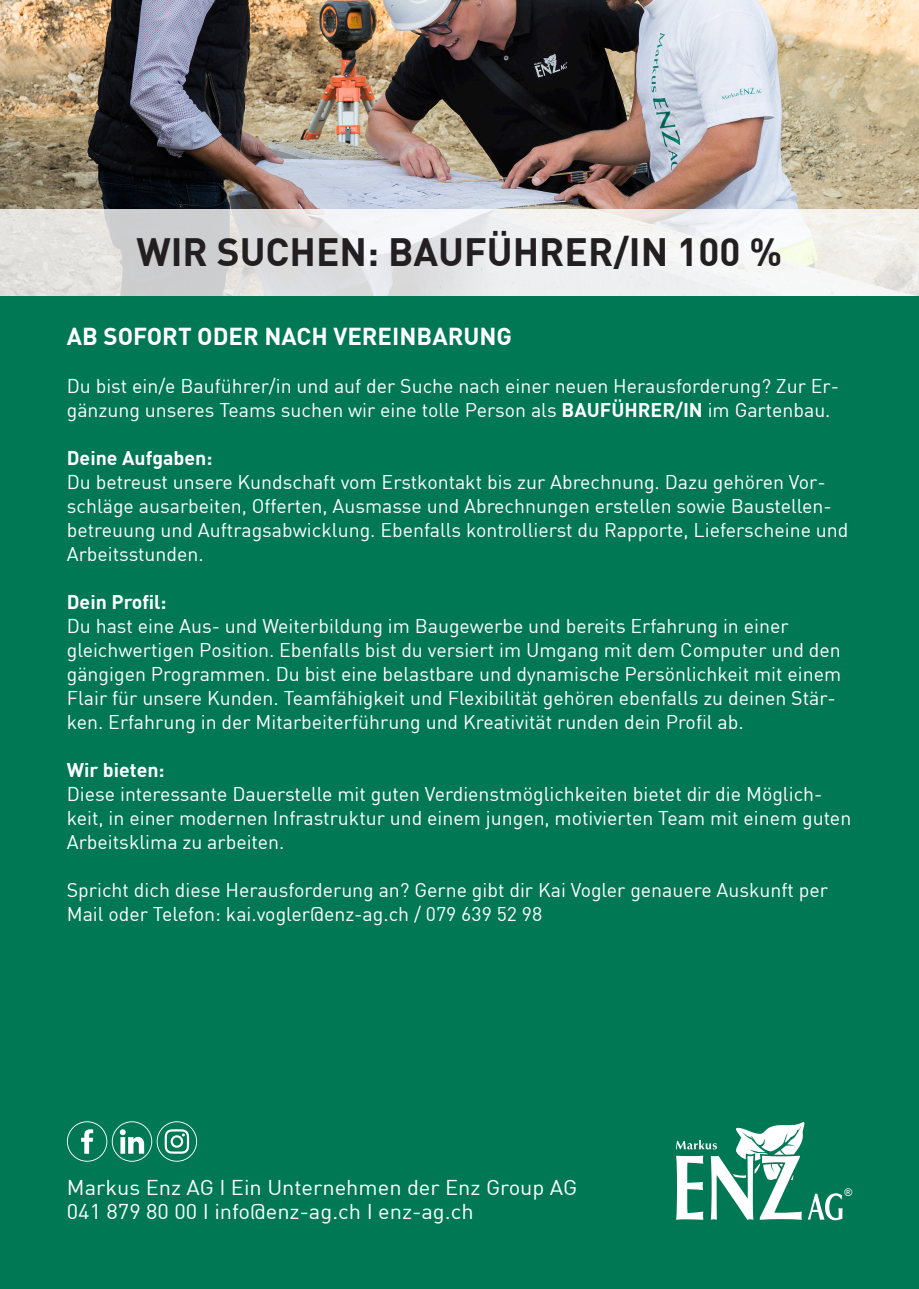
<style>
.page{position:relative;width:919px;height:1289px;background:#fff}
.page>*{position:absolute;margin:0;border:0;box-sizing:border-box;transform-origin:0 0}
.t1{font:700 38.7px "DIN";color:#231f20}
.t2{font:700 24px "DIN";color:#fff}
.t3{font:21px "DIN";color:#fff;scale:1.04 1}
.t4{font:19.5px/24px "DIN";color:#fff}
.t5{font:700 19.5px "DIN";color:#fff}
.t6{font:10.65px "Arial";color:#fff}
.s1{font-weight:700}
</style>
<div class="page">
<div style="left:0;top:0;width:918px;height:1288px;background:#007854"></div>
<img style="left:0;top:0;width:918px;height:209px">
<svg style="left:0;top:209px;width:918px;height:86px;background:#e7e7e6"></svg>
<svg style="left:675px;top:1121px;width:167px;height:99px"></svg>
<svg style="left:67px;top:1121px;width:130px;height:40px"></svg>
<p class="t1" style="left:136px;top:226px;width:647px">WIR SUCHEN: BAUFÜHRER/IN 100 %</p>
<p class="t2" style="left:67px;top:320px;width:447px">AB SOFORT ODER NACH VEREINBARUNG</p>
<p class="t4" style="left:67px;top:373px;width:773px">Du bist ein/e Bauführer/in und auf der Suche nach einer neuen Herausforderung? Zur Er&shy;gänzung unseres Teams suchen wir eine tolle Person als <span class="s1">BAUFÜHRER/IN</span> im Gartenbau.</p>
<p class="t5" style="left:67px;top:445px;width:147px">Deine Aufgaben:</p>
<p class="t4" style="left:67px;top:469px;width:783px">Du betreust unsere Kundschaft vom Erstkontakt bis zur Abrechnung. Dazu gehören Vor&shy;schläge ausarbeiten, Offerten, Ausmasse und Abrechnungen erstellen sowie Baustellen&shy;betreuung und Auftragsabwicklung. Ebenfalls kontrollierst du Rapporte, Lieferscheine und Arbeitsstunden.</p>
<p class="t5" style="left:67px;top:589px;width:101px">Dein Profil:</p>
<p class="t4" style="left:67px;top:613px;width:775px">Du hast eine Aus- und Weiterbildung im Baugewerbe und bereits Erfahrung in einer gleichwertigen Position. Ebenfalls bist du versiert im Umgang mit dem Computer und den gängigen Programmen. Du bist eine belastbare und dynamische Persönlichkeit mit einem Flair für unsere Kunden. Teamfähigkeit und Flexibilität gehören ebenfalls zu deinen Stär&shy;ken. Erfahrung in der Mitarbeiterführung und Kreativität runden dein Profil ab.</p>
<p class="t5" style="left:67px;top:757px;width:99px">Wir bieten:</p>
<p class="t4" style="left:67px;top:781px;width:786px">Diese interessante Dauerstelle mit guten Verdienstmöglichkeiten bietet dir die Möglich&shy;keit, in einer modernen Infrastruktur und einem jungen, motivierten Team mit einem guten<br>Arbeitsklima zu arbeiten.</p>
<p class="t4" style="left:67px;top:877px;width:762px">Spricht dich diese Herausforderung an? Gerne gibt dir Kai Vogler genauere Auskunft per<br>Mail oder Telefon: kai.vogler@enz-ag.ch / 079 639 52 98</p>
<p class="t3" style="left:67px;top:1173px;width:492px">Markus Enz AG I Ein Unternehmen der Enz Group AG</p>
<p class="t3" style="left:67px;top:1197px;width:392px">041 879 80 00 I info@enz-ag.ch I enz-ag.ch</p>
<p class="t6" style="left:844px;top:1185px;width:9px">®</p>
</div>
